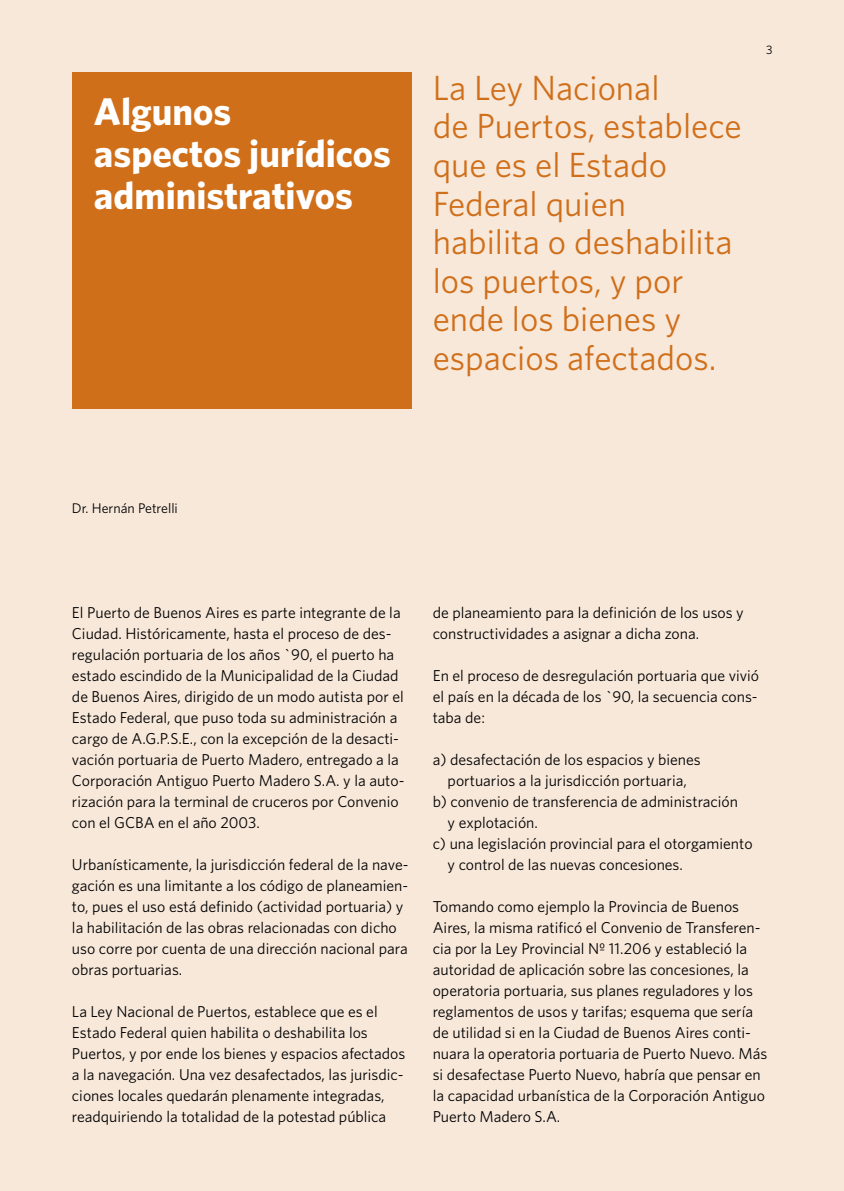
<style>
.page{position:relative;width:844px;height:1191px;background:#fff}
.page>*{position:absolute;margin:0;border:0;box-sizing:border-box;transform-origin:0 0}
.t1{font:700 38.5px/42px "Whitney";color:#fff}
.t2{font:35px/38.5px "Whitney";color:#d06f1a}
.t3{font:15.75px/21px "Whitney";color:#000}
.t4{font:14px "Whitney";color:#000}
.t5{font:12.25px "Whitney";color:#000}
</style>
<div class="page">
<div style="left:1px;top:0;width:842px;height:1191px;background:#f8e8da"></div>
<div style="left:72px;top:72px;width:339px;height:336px;background:#d06f1a"></div>
<h1 class="t1" style="left:94px;top:90px;width:298px">Algunos<br>aspectos jurídicos administrativos</h1>
<h2 class="t2" style="left:432px;top:68px;width:310px">La Ley Nacional<br>de Puertos, establece que es el Estado<br>Federal quien habilita o deshabilita los puertos, y por ende los bienes y espacios afectados.</h2>
<p class="t5" style="left:765px;top:42px;width:8px">3</p>
<p class="t4" style="left:72px;top:499px;width:107px">Dr. Hernán Petrelli</p>
<p class="t3" style="left:72px;top:602px;width:334px">El Puerto de Buenos Aires es parte integrante de la Ciudad. Históricamente, hasta el proceso de des&shy;regulación portuaria de los años `90, el puerto ha estado escindido de la Municipalidad de la Ciudad de Buenos Aires, dirigido de un modo autista por el Estado Federal, que puso toda su administración a cargo de A.G.P.S.E., con la excepción de la desacti&shy;vación portuaria de Puerto Madero, entregado a la Corporación Antiguo Puerto Madero S.A. y la auto&shy;rización para la terminal de cruceros por Convenio con el GCBA en el año 2003.</p>
<p class="t3" style="left:72px;top:854px;width:338px">Urbanísticamente, la jurisdicción federal de la nave&shy;gación es una limitante a los código de planeamien&shy;to, pues el uso está definido (actividad portuaria) y la habilitación de las obras relacionadas con dicho uso corre por cuenta de una dirección nacional para obras portuarias.</p>
<p class="t3" style="left:72px;top:1001px;width:335px">La Ley Nacional de Puertos, establece que es el Estado Federal quien habilita o deshabilita los Puertos, y por ende los bienes y espacios afectados a la navegación. Una vez desafectados, las jurisdic&shy;ciones locales quedarán plenamente integradas, readquiriendo la totalidad de la potestad pública</p>
<p class="t3" style="left:432px;top:601px;width:312px">de planeamiento para la definición de los usos y constructividades a asignar a dicha zona.</p>
<p class="t3" style="left:432px;top:664px;width:328px;text-align:justify">En el proceso de desregulación portuaria que vivió el país en la década de los `90, la secuencia cons&shy;taba de:</p>
<p class="t3" style="left:432px;top:748px;width:269px">a) desafectación de los espacios y bienes</p>
<p class="t3" style="left:447px;top:769px;width:241px">portuarios a la jurisdicción portuaria,</p>
<p class="t3" style="left:432px;top:790px;width:307px">b) convenio de transferencia de administración</p>
<p class="t3" style="left:447px;top:811px;width:92px">y explotación.</p>
<p class="t3" style="left:432px;top:832px;width:321px">c) una legislación provincial para el otorgamiento</p>
<p class="t3" style="left:447px;top:853px;width:237px">y control de las nuevas concesiones.</p>
<p class="t3" style="left:432px;top:895px;width:336px">Tomando como ejemplo la Provincia de Buenos Aires, la misma ratificó el Convenio de Transferen&shy;cia por la Ley Provincial Nº 11.206 y estableció la autoridad de aplicación sobre las concesiones, la operatoria portuaria, sus planes reguladores y los reglamentos de usos y tarifas; esquema que sería de utilidad si en la Ciudad de Buenos Aires conti&shy;nuara la operatoria portuaria de Puerto Nuevo. Más si desafectase Puerto Nuevo, habría que pensar en la capacidad urbanística de la Corporación Antiguo Puerto Madero S.A.</p>
</div>
